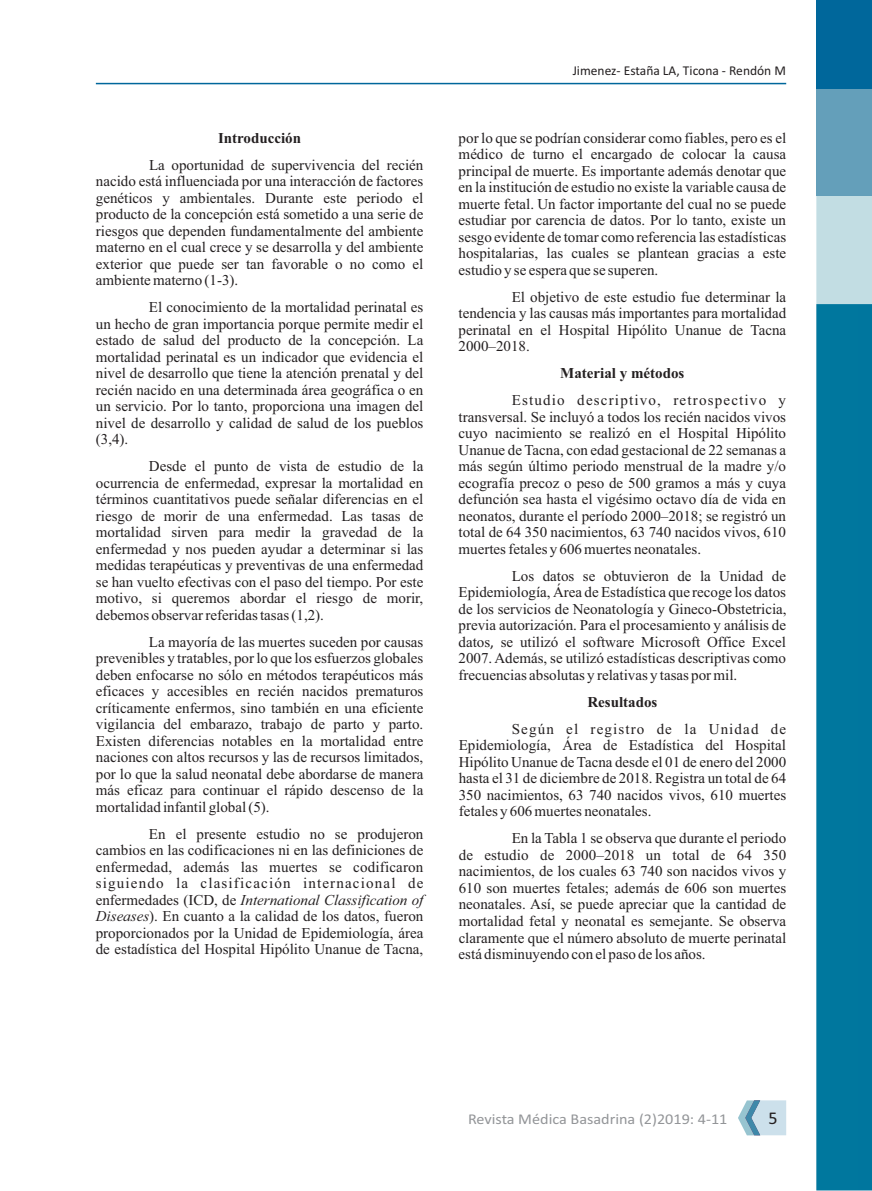
<style>
.page{position:relative;width:872px;height:1191px;background:#fff}
.page>*{position:absolute;margin:0;border:0;box-sizing:border-box;transform-origin:0 0}
.t1{font:18px "Calibri";color:#231f20}
.t2{font:15px/16.5px "Times New Roman";color:#231f20;text-align:justify}
.t3{font:700 15px "Times New Roman";color:#231f20}
.t4{font:15px "Calibri";color:#939598;scale:1.08 1}
.t5{font:13.5px "Calibri";color:#231f20}
.s1{font-style:italic}
.s2{font-family:"Calibri"}
</style>
<div class="page">
<div style="left:816px;top:0;width:56px;height:89px;background:#00679b"></div>
<div style="left:816px;top:89px;width:56px;height:107px;background:#649fba"></div>
<div style="left:816px;top:196px;width:56px;height:108px;background:#c2dde3"></div>
<svg style="left:816px;top:304px;width:56px;height:886px;background:#067aa0"></svg>
<svg style="left:738px;top:1100px;width:48px;height:35px;background:#b7d2df"></svg>
<hr style="left:96px;top:83px;width:690px;height:1px;background:#00679b">
<p class="t3" style="left:218px;top:132px;width:85px">Introducción</p>
<p class="t2" style="left:96px;top:158px;width:329px;text-indent:53px">La oportunidad de supervivencia del recién nacido está influenciada por una interacción de factores genéticos y ambientales. Durante este periodo el producto de la concepción está sometido a una serie de riesgos que dependen fundamentalmente del ambiente materno en el cual crece y se desarrolla y del ambiente exterior que puede ser tan favorable o no como el ambiente materno (1-3).</p>
<p class="t2" style="left:96px;top:300px;width:329px;text-indent:53px">El conocimiento de la mortalidad perinatal es un hecho de gran importancia porque permite medir el estado de salud del producto de la concepción. La mortalidad perinatal es un indicador que evidencia el nivel de desarrollo que tiene la atención prenatal y del recién nacido en una determinada área geográfica o en un servicio. Por lo tanto, proporciona una imagen del nivel de desarrollo y calidad de salud de los pueblos (3,4).</p>
<p class="t2" style="left:96px;top:459px;width:329px;text-indent:53px">Desde el punto de vista de estudio de la ocurrencia de enfermedad, expresar la mortalidad en términos cuantitativos puede señalar diferencias en el riesgo de morir de una enfermedad. Las tasas de mortalidad sirven para medir la gravedad de la enfermedad y nos pueden ayudar a determinar si las medidas terapéuticas y preventivas de una enfermedad se han vuelto efectivas con el paso del tiempo. Por este motivo, si queremos abordar el riesgo de morir, debemos observar referidas tasas (1,2).</p>
<p class="t2" style="left:96px;top:635px;width:329px;text-indent:53px">La mayoría de las muertes suceden por causas prevenibles y tratables, por lo que los esfuerzos globales deben enfocarse no sólo en métodos terapéuticos más eficaces y accesibles en recién nacidos prematuros críticamente enfermos, sino también en una eficiente vigilancia del embarazo, trabajo de parto y parto.<br>Existen diferencias notables en la mortalidad entre naciones con altos recursos y las de recursos limitados, por lo que la salud neonatal debe abordarse de manera más eficaz para continuar el rápido descenso de la mortalidad infantil global (5).</p>
<p class="t2" style="left:96px;top:827px;width:329px;text-indent:53px">En el presente estudio no se produjeron cambios en las codificaciones ni en las definiciones de enfermedad, además las muertes se codificaron siguiendo la clasificación internacional de enfermedades (ICD, de <span class="s1">International Classification of Diseases</span>). En cuanto a la calidad de los datos, fueron proporcionados por la Unidad de Epidemiología, área de estadística del Hospital Hipólito Unanue de Tacna,</p>
<p class="t5" style="left:572px;top:65px;width:215px">Jimenez- Estaña LA, Ticona - Rendón M</p>
<p class="t2" style="left:458px;top:131px;width:329px">por lo que se podrían considerar como fiables, pero es el médico de turno el encargado de colocar la causa principal de muerte. Es importante además denotar que en la institución de estudio no existe la variable causa de muerte fetal. Un factor importante del cual no se puede estudiar por carencia de datos. Por lo tanto, existe un sesgo evidente de tomar como referencia las estadísticas hospitalarias, las cuales se plantean gracias a este estudio y se espera que se superen.</p>
<p class="t2" style="left:458px;top:290px;width:329px;text-indent:53px">El objetivo de este estudio fue determinar la tendencia y las causas más importantes para mortalidad perinatal en el Hospital Hipólito Unanue de Tacna 2000–2018.</p>
<p class="t3" style="left:560px;top:368px;width:126px">Material y métodos</p>
<p class="t2" style="left:458px;top:393px;width:329px;text-indent:53px">Estudio descriptivo, retrospectivo y transversal. Se incluyó a todos los recién nacidos vivos cuyo nacimiento se realizó en el Hospital Hipólito Unanue de Tacna, con edad gestacional de 22 semanas a más según último periodo menstrual de la madre y/o ecografía precoz o peso de 500 gramos a más y cuya defunción sea hasta el vigésimo octavo día de vida en neonatos, durante el período 2000–2018; se registró un total de 64 350 nacimientos, 63 740 nacidos vivos, 610 muertes fetales y 606 muertes neonatales.</p>
<p class="t2" style="left:458px;top:569px;width:329px;text-indent:53px">Los datos se obtuvieron de la Unidad de Epidemiología, Área de Estadística que recoge los datos de los servicios de Neonatología y Gineco-Obstetricia, previa autorización. Para el procesamiento y análisis de datos<span class="s2">,</span> se utilizó el software Microsoft Office Excel 2007. Además, se utilizó estadísticas descriptivas como frecuencias absolutas y relativas y tasas por mil.</p>
<p class="t3" style="left:587px;top:696px;width:72px">Resultados</p>
<p class="t2" style="left:459px;top:722px;width:329px;text-indent:53px">Según el registro de la Unidad de Epidemiología, Área de Estadística del Hospital Hipólito Unanue de Tacna desde el 01 de enero del 2000 hasta el 31 de diciembre de 2018. Registra un total de 64<br>350 nacimientos, 63 740 nacidos vivos, 610 muertes fetales y 606 muertes neonatales.</p>
<p class="t2" style="left:458px;top:831px;width:329px;text-indent:53px">En la Tabla 1 se observa que durante el periodo de estudio de 2000–2018 un total de 64 350 nacimientos, de los cuales 63 740 son nacidos vivos y 610 son muertes fetales; además de 606 son muertes neonatales. Así, se puede apreciar que la cantidad de mortalidad fetal y neonatal es semejante. Se observa claramente que el número absoluto de muerte perinatal está disminuyendo con el paso de los años.</p>
<p class="t4" style="left:468px;top:1112px;width:242px">Revista Médica Basadrina (2)2019: 4-11</p>
<p class="t1" style="left:768px;top:1111px;width:11px">5</p>
</div>
